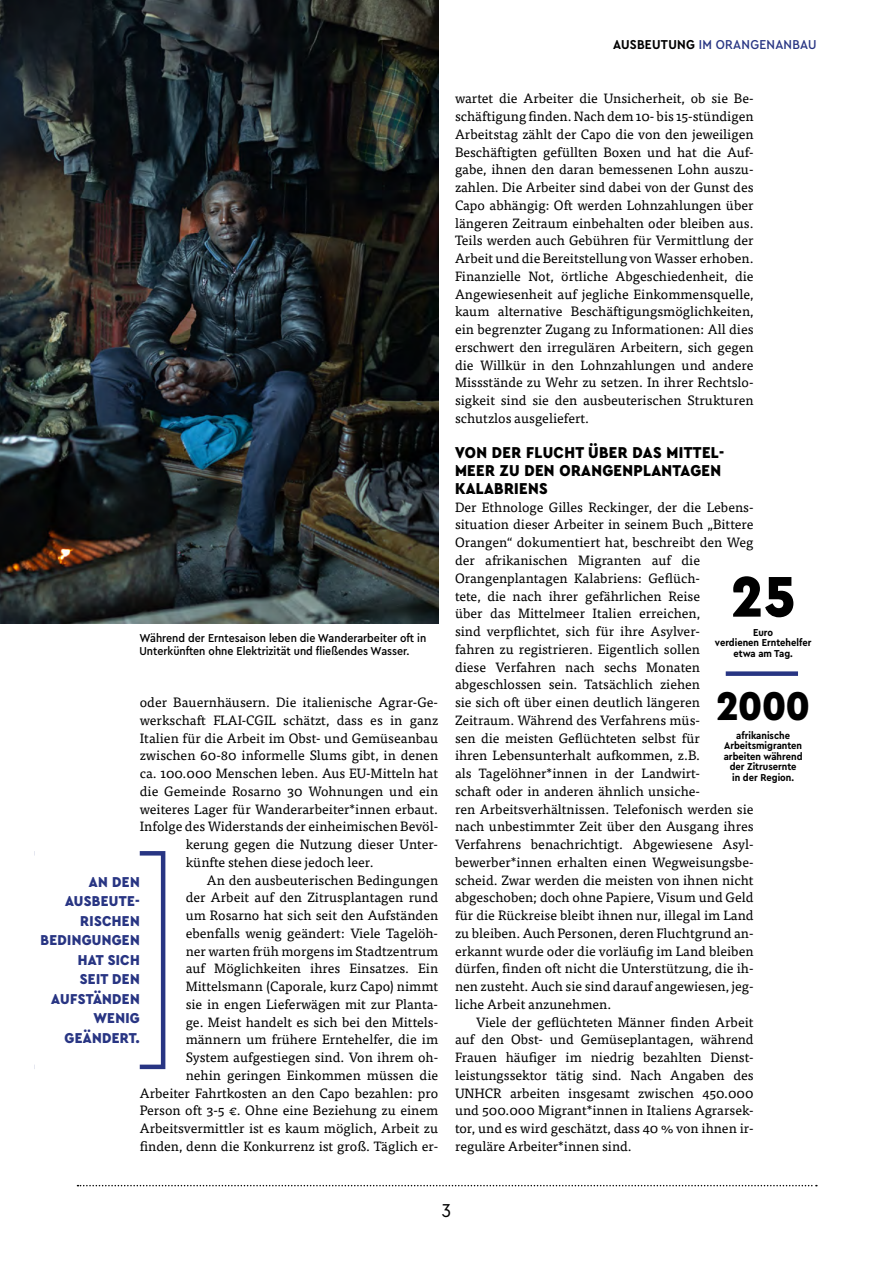
<style>
.page{position:relative;width:893px;height:1263px;background:#fff}
.page>*{position:absolute;margin:0;border:0;box-sizing:border-box;transform-origin:0 0}
.t1{font:900 60px "Cera Compact Pro";color:#000}
.t2{font:900 42px "Cera Compact Pro";color:#000}
.t3{font:19.5px "Cera Compact Pro";color:#000}
.t4{font:900 16.5px/17.7px "Cera Compact Pro";letter-spacing:.02em;color:#000}
.t5{font:900 15px/19.5px "Cera Compact Pro";letter-spacing:.02em;color:#283583;text-align:right}
.t6{font:13.5px/17.7px "Tisa Pro";color:#000;text-align:justify}
.t7{font:500 13.5px "Cera Compact Pro";letter-spacing:.02em;color:#283583}
.t8{font:500 12px/13.5px "Cera Compact Pro";color:#000}
.t9{font:700 10.5px/10.5px "Cera Compact Pro";color:#000;text-align:center}
.s1{font-weight:700;color:#000}
</style>
<div class="page">
<img style="left:0;top:0;width:438px;height:624px">
<svg style="left:77px;top:1185px;width:740px;height:1px"></svg>
<div style="left:726px;top:671px;width:72px;height:5px;background:#283583"></div>
<div style="left:33px;top:851px;width:132px;height:218px;border:4px solid #283583"></div>
<div style="left:35px;top:848px;width:105px;height:9px;background:#fff"></div>
<div style="left:35px;top:1064px;width:105px;height:7px;background:#fff"></div>
<p class="t7" style="left:613px;top:36px;width:205px"><span class="s1">AUSBEUTUNG</span> IM ORANGENANBAU</p>
<p class="t8" style="left:140px;top:630px;width:288px">Während der Erntesaison leben die Wanderarbeiter oft in<br>Unterkünften ohne Elektrizität und fließendes Wasser.</p>
<p class="t6" style="left:140px;top:693px;width:300px">oder Bauernhäusern. Die italienische Agrar-Ge-</p>
<p class="t6" style="left:140px;top:710px;width:300px">werkschaft FLAI-CGIL schätzt, dass es in ganz</p>
<p class="t6" style="left:140px;top:728px;width:300px">Italien für die Arbeit im Obst- und Gemüseanbau</p>
<p class="t6" style="left:140px;top:746px;width:300px">zwischen 60-80 informelle Slums gibt, in denen</p>
<p class="t6" style="left:140px;top:764px;width:300px">ca. 100.000 Menschen leben. Aus EU-Mitteln hat</p>
<p class="t6" style="left:140px;top:781px;width:300px">die Gemeinde Rosarno 30 Wohnungen und ein</p>
<p class="t6" style="left:140px;top:799px;width:300px">weiteres Lager für Wanderarbeiter*innen erbaut.</p>
<p class="t6" style="left:140px;top:817px;width:300px">Infolge des Widerstands der einheimischen Bevöl-</p>
<p class="t6" style="left:186px;top:835px;width:254px">kerung gegen die Nutzung dieser Unter-</p>
<p class="t6" style="left:186px;top:852px;width:189px">künfte stehen diese jedoch leer.</p>
<p class="t6" style="left:207px;top:870px;width:233px">An den ausbeuterischen Bedingungen</p>
<p class="t6" style="left:186px;top:888px;width:254px">der Arbeit auf den Zitrusplantagen rund</p>
<p class="t6" style="left:186px;top:906px;width:254px">um Rosarno hat sich seit den Aufständen</p>
<p class="t6" style="left:186px;top:923px;width:254px">ebenfalls wenig geändert: Viele Tagelöh-</p>
<p class="t6" style="left:186px;top:941px;width:254px">ner warten früh morgens im Stadtzentrum</p>
<p class="t6" style="left:186px;top:959px;width:254px">auf Möglichkeiten ihres Einsatzes. Ein</p>
<p class="t6" style="left:186px;top:977px;width:254px">Mittelsmann (Caporale, kurz Capo) nimmt</p>
<p class="t6" style="left:186px;top:994px;width:254px">sie in engen Lieferwägen mit zur Planta-</p>
<p class="t6" style="left:186px;top:1012px;width:254px">ge. Meist handelt es sich bei den Mittels-</p>
<p class="t6" style="left:186px;top:1030px;width:254px">männern um frühere Erntehelfer, die im</p>
<p class="t6" style="left:186px;top:1048px;width:254px">System aufgestiegen sind. Von ihrem oh-</p>
<p class="t6" style="left:186px;top:1065px;width:254px">nehin geringen Einkommen müssen die</p>
<p class="t6" style="left:140px;top:1083px;width:300px">Arbeiter Fahrtkosten an den Capo bezahlen: pro</p>
<p class="t6" style="left:140px;top:1101px;width:300px">Person oft 3-5 €. Ohne eine Beziehung zu einem</p>
<p class="t6" style="left:140px;top:1119px;width:300px">Arbeitsvermittler ist es kaum möglich, Arbeit zu</p>
<p class="t6" style="left:140px;top:1136px;width:300px">finden, denn die Konkurrenz ist groß. Täglich er-</p>
<p class="t5" style="left:41px;top:871px;width:101px">AN DEN<br>AUSBEUTE-<br>RISCHEN<br>BEDINGUNGEN<br>HAT SICH<br>SEIT DEN<br>AUFSTÄNDEN<br>WENIG<br>GEÄNDERT.</p>
<p class="t6" style="left:455px;top:89px;width:300px">wartet die Arbeiter die Unsicherheit, ob sie Be&shy;schäftigung finden. Nach dem 10- bis 15-stündigen Arbeitstag zählt der Capo die von den jeweiligen Beschäftigten gefüllten Boxen und hat die Auf&shy;gabe, ihnen den daran bemessenen Lohn auszu&shy;zahlen. Die Arbeiter sind dabei von der Gunst des Capo abhängig: Oft werden Lohnzahlungen über längeren Zeitraum einbehalten oder bleiben aus.<br>Teils werden auch Gebühren für Vermittlung der Arbeit und die Bereitstellung von Wasser erhoben.<br>Finanzielle Not, örtliche Abgeschiedenheit, die Angewiesenheit auf jegliche Einkommensquelle, kaum alternative Beschäftigungsmöglichkeiten, ein begrenzter Zugang zu Informationen: All dies erschwert den irregulären Arbeitern, sich gegen die Willkür in den Lohnzahlungen und andere Missstände zu Wehr zu setzen. In ihrer Rechtslo&shy;sigkeit sind sie den ausbeuterischen Strukturen schutzlos ausgeliefert.</p>
<p class="t4" style="left:455px;top:443px;width:271px">VON DER FLUCHT ÜBER DAS MITTEL-<br>MEER ZU DEN ORANGENPLANTAGEN<br>KALABRIENS</p>
<p class="t6" style="left:455px;top:497px;width:300px;text-align:left">Der Ethnologe Gilles Reckinger, der die Lebens&shy;situation dieser Arbeiter in seinem Buch „Bittere Orangen“ dokumentiert hat, beschreibt den Weg der afrikanischen Migranten auf die Orangenplantagen Kalabriens: Geflüch-<br>tete, die nach ihrer gefährlichen Reise<br>über das Mittelmeer Italien erreichen,<br>sind verpflichtet, sich für ihre Asylver-<br>fahren zu registrieren. Eigentlich sollen<br>diese Verfahren nach sechs Monaten abgeschlossen sein. Tatsächlich ziehen<br>sie sich oft über einen deutlich längeren Zeitraum. Während des Verfahrens müs-<br>sen die meisten Geflüchteten selbst für<br>ihren Lebensunterhalt aufkommen, z.B.<br>als Tagelöhner*innen in der Landwirt-<br>schaft oder in anderen ähnlich unsiche-<br>ren Arbeitsverhältnissen. Telefonisch werden sie nach unbestimmter Zeit über den Ausgang ihres Verfahrens benachrichtigt. Abgewiesene Asyl&shy;bewerber*innen erhalten einen Wegweisungsbe&shy;scheid. Zwar werden die meisten von ihnen nicht abgeschoben; doch ohne Papiere, Visum und Geld für die Rückreise bleibt ihnen nur, illegal im Land zu bleiben. Auch Personen, deren Fluchtgrund an&shy;erkannt wurde oder die vorläufig im Land bleiben dürfen, finden oft nicht die Unterstützung, die ih&shy;nen zusteht. Auch sie sind darauf angewiesen, jeg&shy;liche Arbeit anzunehmen.</p>
<p class="t6" style="left:455px;top:1012px;width:300px;text-indent:21px">Viele der geflüchteten Männer finden Arbeit auf den Obst- und Gemüseplantagen, während Frauen häufiger im niedrig bezahlten Dienst&shy;leistungssektor tätig sind. Nach Angaben des UNHCR arbeiten insgesamt zwischen 450.000 und 500.000 Migrant*innen in Italiens Agrarsek&shy;tor, und es wird geschätzt, dass 40 % von ihnen ir&shy;reguläre Arbeiter*innen sind.</p>
<h1 class="t1" style="left:731px;top:557px;width:66px">25</h1>
<p class="t9" style="left:715px;top:626px;width:98px">Euro<br>verdienen Erntehelfer etwa am Tag.</p>
<h2 class="t2" style="left:716px;top:678px;width:96px">2000</h2>
<p class="t9" style="left:724px;top:730px;width:80px">afrikanische<br>Arbeitsmigranten arbeiten während der Zitrusernte<br>in der Region.</p>
<h3 class="t3" style="left:442px;top:1197px;width:11px">3</h3>
</div>
